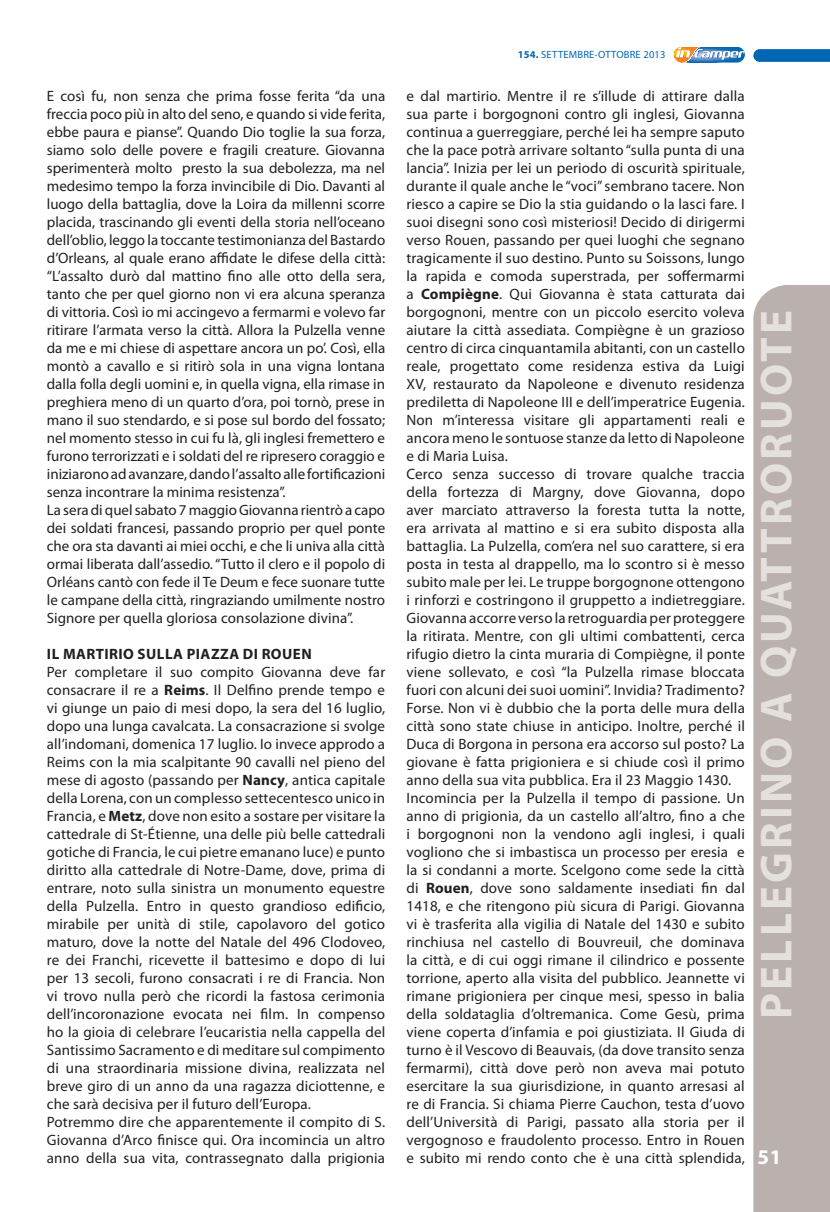
<style>
.page{position:relative;width:830px;height:1212px;background:#fff}
.page>*{position:absolute;margin:0;border:0;box-sizing:border-box;transform-origin:0 0}
.t1{font:700 45px "Myriad Pro";letter-spacing:.07em;color:#e4e0de}
.t2{font:700 21px "Myriad Pro";color:#fff}
.Normale{font:15px/18px "Myriad Pro";letter-spacing:.01em;color:#231f20;text-align:justify}
.Normale-2{font:700 15px "Myriad Pro";letter-spacing:.03em;color:#231f20}
.t3{font:10.5px "Myriad Pro";letter-spacing:.02em;color:#0166b3}
.s1{font-weight:700}
</style>
<div class="page">
<svg style="left:674px;top:47px;width:70px;height:16px"></svg>
<svg style="left:753px;top:49px;width:76px;height:13px"></svg>
<div style="left:753px;top:285px;width:76px;height:927px;background:#bab0ad"></div>
<p class="Normale" style="left:47px;top:87px;width:340px">E così fu, non senza che prima fosse ferita “da una freccia poco più in alto del seno, e quando si vide ferita, ebbe paura e pianse”. Quando Dio toglie la sua forza, siamo solo delle povere e fragili creature. Giovanna sperimenterà molto presto la sua debolezza, ma nel medesimo tempo la forza invincibile di Dio. Davanti al luogo della battaglia, dove la Loira da millenni scorre placida, trascinando gli eventi della storia nell’oceano dell’oblio, leggo la toccante testimonianza del Bastardo d’Orleans, al quale erano affidate le difese della città: “L’assalto durò dal mattino fino alle otto della sera, tanto che per quel giorno non vi era alcuna speranza di vittoria. Così io mi accingevo a fermarmi e volevo far ritirare l’armata verso la città. Allora la Pulzella venne da me e mi chiese di aspettare ancora un po’. Così, ella montò a cavallo e si ritirò sola in una vigna lontana dalla folla degli uomini e, in quella vigna, ella rimase in preghiera meno di un quarto d’ora, poi tornò, prese in mano il suo stendardo, e si pose sul bordo del fossato; nel momento stesso in cui fu là, gli inglesi fremettero e furono terrorizzati e i soldati del re ripresero coraggio e iniziarono ad avanzare, dando l’assalto alle fortificazioni senza incontrare la minima resistenza”.</p>
<p class="Normale" style="left:47px;top:501px;width:340px">La sera di quel sabato 7 maggio Giovanna rientrò a capo dei soldati francesi, passando proprio per quel ponte che ora sta davanti ai miei occhi, e che li univa alla città ormai liberata dall’assedio. “Tutto il clero e il popolo di Orléans cantò con fede il Te Deum e fece suonare tutte le campane della città, ringraziando umilmente nostro Signore per quella gloriosa consolazione divina”.</p>
<p class="Normale-2" style="left:47px;top:644px;width:266px">IL MARTIRIO SULLA PIAZZA DI ROUEN</p>
<p class="Normale" style="left:47px;top:663px;width:340px">Per completare il suo compito Giovanna deve far consacrare il re a <span class="s1">Reims</span>. Il Delfino prende tempo e vi giunge un paio di mesi dopo, la sera del 16 luglio, dopo una lunga cavalcata. La consacrazione si svolge all’indomani, domenica 17 luglio. Io invece approdo a Reims con la mia scalpitante 90 cavalli nel pieno del mese di agosto (passando per <span class="s1">Nancy</span>, antica capitale della Lorena, con un complesso settecentesco unico in Francia, e <span class="s1">Metz</span>, dove non esito a sostare per visitare la cattedrale di St-Étienne, una delle più belle cattedrali gotiche di Francia, le cui pietre emanano luce) e punto diritto alla cattedrale di Notre-Dame, dove, prima di entrare, noto sulla sinistra un monumento equestre della Pulzella. Entro in questo grandioso edificio, mirabile per unità di stile, capolavoro del gotico maturo, dove la notte del Natale del 496 Clodoveo, re dei Franchi, ricevette il battesimo e dopo di lui per 13 secoli, furono consacrati i re di Francia. Non vi trovo nulla però che ricordi la fastosa cerimonia dell’incoronazione evocata nei film. In compenso ho la gioia di celebrare l’eucaristia nella cappella del Santissimo Sacramento e di meditare sul compimento di una straordinaria missione divina, realizzata nel breve giro di un anno da una ragazza diciottenne, e che sarà decisiva per il futuro dell’Europa.</p>
<p class="Normale" style="left:47px;top:1113px;width:340px">Potremmo dire che apparentemente il compito di S.<br>Giovanna d’Arco finisce qui. Ora incomincia un altro anno della sua vita, contrassegnato dalla prigionia</p>
<p class="t3" style="left:517px;top:48px;width:149px"><span class="s1">154.</span> SETTEMBRE-OTTOBRE 2013</p>
<p class="Normale" style="left:406px;top:87px;width:340px">e dal martirio. Mentre il re s’illude di attirare dalla sua parte i borgognoni contro gli inglesi, Giovanna continua a guerreggiare, perché lei ha sempre saputo che la pace potrà arrivare soltanto “sulla punta di una lancia”. Inizia per lei un periodo di oscurità spirituale, durante il quale anche le “voci” sembrano tacere. Non riesco a capire se Dio la stia guidando o la lasci fare. I suoi disegni sono così misteriosi! Decido di dirigermi verso Rouen, passando per quei luoghi che segnano tragicamente il suo destino. Punto su Soissons, lungo la rapida e comoda superstrada, per soffermarmi a <span class="s1">Compiègne</span>. Qui Giovanna è stata catturata dai borgognoni, mentre con un piccolo esercito voleva aiutare la città assediata. Compiègne è un grazioso centro di circa cinquantamila abitanti, con un castello reale, progettato come residenza estiva da Luigi XV, restaurato da Napoleone e divenuto residenza prediletta di Napoleone III e dell’imperatrice Eugenia.<br>Non m’interessa visitare gli appartamenti reali e ancora meno le sontuose stanze da letto di Napoleone e di Maria Luisa.</p>
<p class="Normale" style="left:406px;top:465px;width:340px">Cerco senza successo di trovare qualche traccia della fortezza di Margny, dove Giovanna, dopo aver marciato attraverso la foresta tutta la notte, era arrivata al mattino e si era subito disposta alla battaglia. La Pulzella, com’era nel suo carattere, si era posta in testa al drappello, ma lo scontro si è messo subito male per lei. Le truppe borgognone ottengono i rinforzi e costringono il gruppetto a indietreggiare.<br>Giovanna accorre verso la retroguardia per proteggere la ritirata. Mentre, con gli ultimi combattenti, cerca rifugio dietro la cinta muraria di Compiègne, il ponte viene sollevato, e così “la Pulzella rimase bloccata fuori con alcuni dei suoi uomini”. Invidia? Tradimento?<br>Forse. Non vi è dubbio che la porta delle mura della città sono state chiuse in anticipo. Inoltre, perché il Duca di Borgona in persona era accorso sul posto? La giovane è fatta prigioniera e si chiude così il primo anno della sua vita pubblica. Era il 23 Maggio 1430.</p>
<p class="Normale" style="left:406px;top:789px;width:340px">Incomincia per la Pulzella il tempo di passione. Un anno di prigionia, da un castello all’altro, fino a che i borgognoni non la vendono agli inglesi, i quali vogliono che si imbastisca un processo per eresia e la si condanni a morte. Scelgono come sede la città di <span class="s1">Rouen</span>, dove sono saldamente insediati fin dal 1418, e che ritengono più sicura di Parigi. Giovanna vi è trasferita alla vigilia di Natale del 1430 e subito rinchiusa nel castello di Bouvreuil, che dominava la città, e di cui oggi rimane il cilindrico e possente torrione, aperto alla visita del pubblico. Jeannette vi rimane prigioniera per cinque mesi, spesso in balia della soldataglia d’oltremanica. Come Gesù, prima viene coperta d’infamia e poi giustiziata. Il Giuda di turno è il Vescovo di Beauvais, (da dove transito senza fermarmi), città dove però non aveva mai potuto esercitare la sua giurisdizione, in quanto arresasi al re di Francia. Si chiama Pierre Cauchon, testa d’uovo dell’Università di Parigi, passato alla storia per il vergognoso e fraudolento processo. Entro in Rouen e subito mi rendo conto che è una città splendida,</p>
<h1 class="t1" style="left:746px;top:1019px;width:710px;rotate:-90deg">PELLEGRINO A QUATTRORUOTE</h1>
<h2 class="t2" style="left:761px;top:1141px;width:25px">51</h2>
<h2 class="t2" style="left:757px;top:1143px;width:25px">51</h2>
</div>
